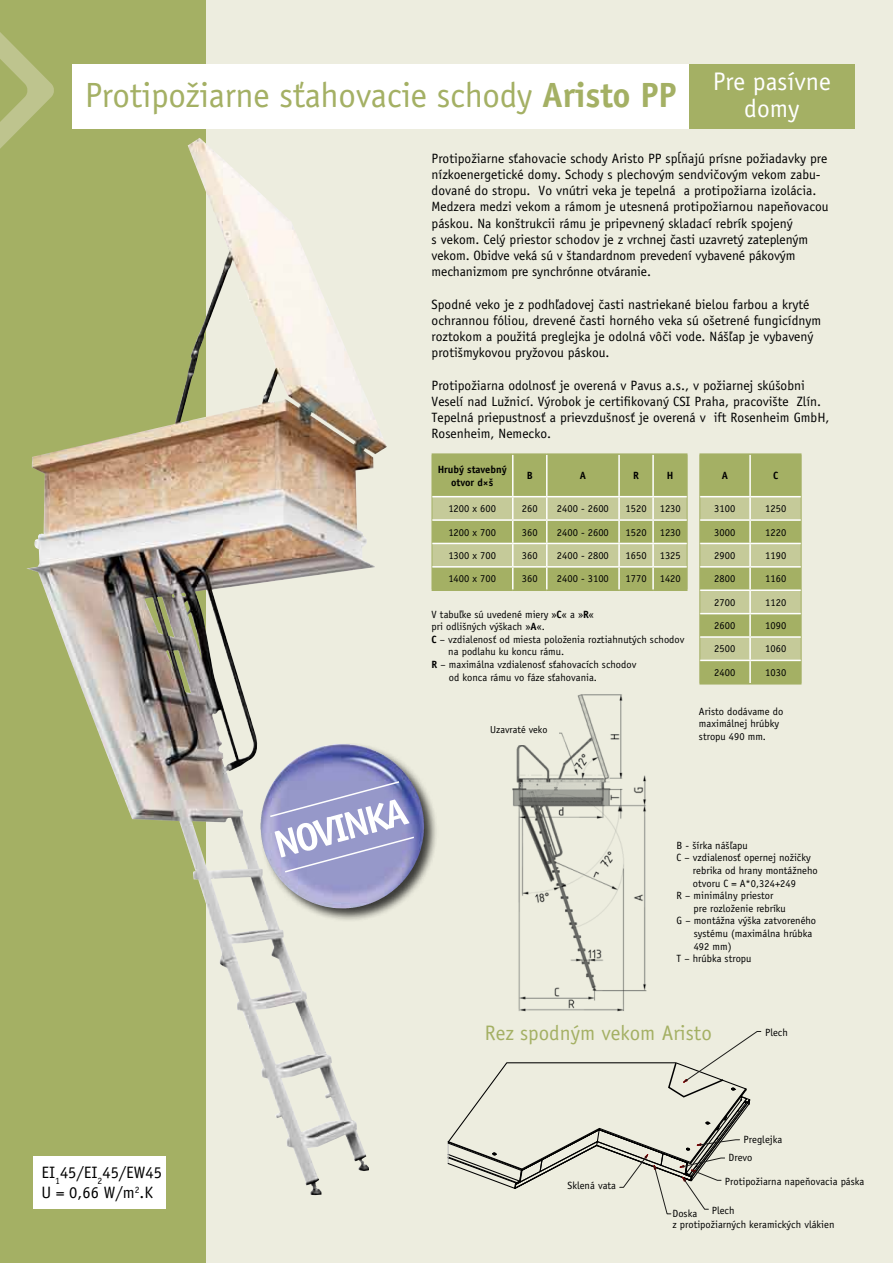
<style>
.page{position:relative;width:893px;height:1263px;background:#fff}
.page>*{position:absolute;margin:0;border:0;box-sizing:border-box;transform-origin:0 0}
.t1{font:35.1px "ITC Officina Sans CE";letter-spacing:-.01em;color:#a4b064}
.t2{font:25.5px/27px "ITC Officina Sans CE";color:#fff;text-align:center}
.t3{font:21px "ITC Officina Sans CE";color:#a4b064}
.t4{font:16.5px/19.8px "ITC Officina Sans CE";color:#000}
.t5{font:13.5px/16.2px "ITC Officina Sans CE";color:#000}
.t6{font:10.5px/12.6px "ITC Officina Sans CE";color:#000}
.t7{font:700 10.5px/12.6px "ITC Officina Sans CE";color:#000;text-align:center}
.t8{font:10.2px "ITC Officina Sans CE";color:#000}
.s1{font-weight:700}
</style>
<div class="page">
<div style="left:0;top:0;width:206px;height:1263px;background:#a4b064"></div>
<div style="left:206px;top:0;width:687px;height:1263px;background:#ededdf"></div>
<img style="left:27px;top:138px;width:360px;height:1058px">
<div style="left:72px;top:64px;width:617px;height:64px;background:#fff"></div>
<svg style="left:0;top:32px;width:55px;height:120px"></svg>
<div style="left:33px;top:1156px;width:133px;height:53px;background:#fff"></div>
<div style="left:248px;top:731px;width:191px;height:195px;background:#000;opacity:.75"></div>
<img style="left:260px;top:744px;width:78px;height:106px">
<svg style="left:268px;top:780px;width:148px;height:94px;background:#a6a7d0"></svg>
<img style="left:512px;top:694px;width:135px;height:318px">
<div style="left:479px;top:714px;width:80px;height:31px;background:#ededdf"></div>
<hr style="left:432px;top:453px;width:81px;height:2px;background:#a4b064">
<hr style="left:513px;top:453px;width:34px;height:2px;background:#a4b064">
<hr style="left:547px;top:453px;width:72px;height:2px;background:#a4b064">
<hr style="left:619px;top:453px;width:34px;height:2px;background:#a4b064">
<hr style="left:653px;top:453px;width:34px;height:2px;background:#a4b064">
<hr style="left:432px;top:589px;width:81px;height:2px;background:#a4b064">
<hr style="left:513px;top:589px;width:34px;height:2px;background:#a4b064">
<hr style="left:547px;top:589px;width:72px;height:2px;background:#a4b064">
<hr style="left:619px;top:589px;width:34px;height:2px;background:#a4b064">
<hr style="left:653px;top:589px;width:34px;height:2px;background:#a4b064">
<svg style="left:432px;top:454px;width:256px;height:136px;background:#b3bd7e"></svg>
<hr style="left:547px;top:566px;width:72px;height:2px;background:#fff">
<hr style="left:546px;top:568px;width:2px;height:21px;background:#fff">
<hr style="left:619px;top:566px;width:34px;height:2px;background:#fff">
<hr style="left:618px;top:568px;width:2px;height:21px;background:#fff">
<hr style="left:653px;top:566px;width:34px;height:2px;background:#fff">
<hr style="left:652px;top:568px;width:2px;height:21px;background:#fff">
<svg style="left:699px;top:454px;width:103px;height:230px;background:#b2bb7a"></svg>
<hr style="left:699px;top:453px;width:51px;height:2px;background:#a4b064">
<hr style="left:750px;top:453px;width:51px;height:2px;background:#a4b064">
<hr style="left:749px;top:455px;width:2px;height:41px;background:#fff">
<hr style="left:700px;top:496px;width:50px;height:1px;background:#fff">
<hr style="left:750px;top:496px;width:51px;height:1px;background:#fff">
<hr style="left:749px;top:497px;width:2px;height:22px;background:#fff">
<hr style="left:700px;top:519px;width:50px;height:2px;background:#fff">
<hr style="left:750px;top:519px;width:51px;height:2px;background:#fff">
<hr style="left:749px;top:521px;width:2px;height:22px;background:#fff">
<hr style="left:700px;top:543px;width:50px;height:1px;background:#fff">
<hr style="left:750px;top:543px;width:51px;height:1px;background:#fff">
<hr style="left:749px;top:544px;width:2px;height:22px;background:#fff">
<hr style="left:700px;top:566px;width:50px;height:2px;background:#fff">
<hr style="left:750px;top:566px;width:51px;height:2px;background:#fff">
<hr style="left:749px;top:568px;width:2px;height:21px;background:#fff">
<hr style="left:700px;top:589px;width:50px;height:2px;background:#fff">
<hr style="left:750px;top:589px;width:51px;height:2px;background:#fff">
<hr style="left:749px;top:591px;width:2px;height:22px;background:#fff">
<hr style="left:700px;top:613px;width:50px;height:1px;background:#fff">
<hr style="left:750px;top:613px;width:51px;height:1px;background:#fff">
<hr style="left:749px;top:614px;width:2px;height:22px;background:#fff">
<hr style="left:700px;top:636px;width:50px;height:2px;background:#fff">
<hr style="left:750px;top:636px;width:51px;height:2px;background:#fff">
<hr style="left:749px;top:638px;width:2px;height:22px;background:#fff">
<hr style="left:700px;top:660px;width:50px;height:1px;background:#fff">
<hr style="left:750px;top:660px;width:51px;height:1px;background:#fff">
<hr style="left:749px;top:661px;width:2px;height:22px;background:#fff">
<hr style="left:699px;top:683px;width:51px;height:1px;background:#a4b064">
<hr style="left:750px;top:683px;width:51px;height:1px;background:#a4b064">
<svg style="left:447px;top:1031px;width:315px;height:185px"></svg>
<div style="left:689px;top:64px;width:166px;height:64px;background:#a4b064"></div>
<h1 class="t1" style="left:85px;top:75px;width:593px">Protipožiarne sťahovacie schody <span class="s1">Aristo PP</span></h1>
<h2 class="t2" style="left:713px;top:67px;width:120px">Pre pasívne domy</h2>
<p class="t5" style="left:432px;top:150px;width:398px">Protipožiarne sťahovacie schody Aristo PP spĺňajú prísne požiadavky pre nízkoenergetické domy. Schody s plechovým sendvičovým vekom zabu&shy;dované do stropu. Vo vnútri veka je tepelná a protipožiarna izolácia.<br>Medzera medzi vekom a rámom je utesnená protipožiarnou napeňovacou páskou. Na konštrukcii rámu je pripevnený skladací rebrík spojený<br>s vekom. Celý priestor schodov je z vrchnej časti uzavretý zatepleným vekom. Obidve veká sú v štandardnom prevedení vybavené pákovým mechanizmom pre synchrónne otváranie.</p>
<p class="t5" style="left:432px;top:296px;width:391px">Spodné veko je z podhľadovej časti nastriekané bielou farbou a kryté ochrannou fóliou, drevené časti horného veka sú ošetrené fungicídnym roztokom a použitá preglejka je odolná vôči vode. Nášľap je vybavený protišmykovou pryžovou páskou.</p>
<p class="t5" style="left:432px;top:377px;width:400px">Protipožiarna odolnosť je overená v Pavus a.s., v požiarnej skúšobni Veselí nad Lužnicí. Výrobok je certifikovaný CSI Praha, pracovište Zlín.<br>Tepelná priepustnosť a prievzdušnosť je overená v ift Rosenheim GmbH, Rosenheim, Nemecko.</p>
<p class="t7" style="left:438px;top:463px;width:71px">Hrubý stavebný otvor d×š</p>
<p class="t7" style="left:527px;top:469px;width:8px">B</p>
<p class="t7" style="left:580px;top:469px;width:8px">A</p>
<p class="t7" style="left:633px;top:469px;width:7px">R</p>
<p class="t7" style="left:667px;top:469px;width:8px">H</p>
<p class="t6" style="left:448px;top:502px;width:49px">1200 x 600</p>
<p class="t6" style="left:522px;top:502px;width:17px">260</p>
<p class="t6" style="left:557px;top:502px;width:53px">2400 - 2600</p>
<p class="t6" style="left:626px;top:502px;width:22px">1520</p>
<p class="t6" style="left:660px;top:502px;width:22px">1230</p>
<p class="t6" style="left:448px;top:526px;width:49px">1200 x 700</p>
<p class="t6" style="left:522px;top:526px;width:17px">360</p>
<p class="t6" style="left:557px;top:526px;width:53px">2400 - 2600</p>
<p class="t6" style="left:626px;top:526px;width:22px">1520</p>
<p class="t6" style="left:660px;top:526px;width:22px">1230</p>
<p class="t6" style="left:448px;top:549px;width:49px">1300 x 700</p>
<p class="t6" style="left:522px;top:549px;width:17px">360</p>
<p class="t6" style="left:557px;top:549px;width:53px">2400 - 2800</p>
<p class="t6" style="left:626px;top:549px;width:22px">1650</p>
<p class="t6" style="left:660px;top:549px;width:22px">1325</p>
<p class="t6" style="left:448px;top:572px;width:49px">1400 x 700</p>
<p class="t6" style="left:522px;top:572px;width:17px">360</p>
<p class="t6" style="left:557px;top:572px;width:53px">2400 - 3100</p>
<p class="t6" style="left:626px;top:572px;width:22px">1770</p>
<p class="t6" style="left:660px;top:572px;width:22px">1420</p>
<p class="t6" style="left:432px;top:608px;width:164px">V tabuľke sú uvedené miery »<span class="s1">C</span>« a »<span class="s1">R</span>«</p>
<p class="t6" style="left:432px;top:620px;width:115px">pri odlišných výškach »<span class="s1">A</span>«.</p>
<p class="t6" style="left:432px;top:633px;width:254px"><span class="s1">C</span> – vzdialenosť od miesta položenia roztiahnutých schodov</p>
<p class="t6" style="left:448px;top:645px;width:117px">na podlahu ku koncu rámu.</p>
<p class="t6" style="left:432px;top:658px;width:206px"><span class="s1">R</span> – maximálna vzdialenosť sťahovacích schodov</p>
<p class="t6" style="left:449px;top:671px;width:150px">od konca rámu vo fáze sťahovania.</p>
<p class="t8" style="left:490px;top:723px;width:59px">U zavraté veko</p>
<p class="t7" style="left:722px;top:469px;width:8px">A</p>
<p class="t7" style="left:773px;top:469px;width:7px">C</p>
<p class="t6" style="left:714px;top:502px;width:22px">3100</p>
<p class="t6" style="left:765px;top:502px;width:22px">1250</p>
<p class="t6" style="left:714px;top:526px;width:22px">3000</p>
<p class="t6" style="left:765px;top:526px;width:22px">1220</p>
<p class="t6" style="left:714px;top:549px;width:22px">2900</p>
<p class="t6" style="left:765px;top:549px;width:22px">1190</p>
<p class="t6" style="left:714px;top:572px;width:22px">2800</p>
<p class="t6" style="left:765px;top:572px;width:22px">1160</p>
<p class="t6" style="left:714px;top:596px;width:22px">2700</p>
<p class="t6" style="left:765px;top:596px;width:22px">1120</p>
<p class="t6" style="left:714px;top:619px;width:22px">2600</p>
<p class="t6" style="left:765px;top:619px;width:22px">1090</p>
<p class="t6" style="left:714px;top:643px;width:22px">2500</p>
<p class="t6" style="left:765px;top:643px;width:22px">1060</p>
<p class="t6" style="left:714px;top:666px;width:22px">2400</p>
<p class="t6" style="left:765px;top:666px;width:22px">1030</p>
<p class="t6" style="left:699px;top:705px;width:86px">Aristo dodávame do maximálnej hrúbky stropu 490 mm.</p>
<p class="t6" style="left:677px;top:839px;width:73px">B - šírka nášľapu</p>
<p class="t6" style="left:677px;top:852px;width:136px">C – vzdialenosť opernej nožičky</p>
<p class="t6" style="left:693px;top:864px;width:126px">rebrika od hrany montážneho</p>
<p class="t6" style="left:693px;top:877px;width:105px">otvoru C = A*0,324+249</p>
<p class="t6" style="left:677px;top:889px;width:98px">R – minimálny priestor</p>
<p class="t6" style="left:693px;top:902px;width:94px">pre rozloženie rebríku</p>
<p class="t6" style="left:677px;top:915px;width:141px">G – montážna výška zatvoreného</p>
<p class="t6" style="left:694px;top:927px;width:120px">systému (maximálna hrúbka</p>
<p class="t6" style="left:694px;top:940px;width:39px">492 mm)</p>
<p class="t6" style="left:677px;top:952px;width:76px">T – hrúbka stropu</p>
<h3 class="t3" style="left:485px;top:1021px;width:229px">Rez spodným vekom Aristo</h3>
<p class="t6" style="left:765px;top:1026px;width:24px">Plech</p>
<p class="t4" style="left:41px;top:1163px;width:122px">EI<sub>1</sub>45/EI<sub>2</sub>45/EW45<br>U = 0,66 W/m<sup>2</sup>.K</p>
<p class="t6" style="left:728px;top:1130px;width:55px;line-height:18.5px;text-indent:15px">Preglejka<br>Drevo</p>
<p class="t6" style="left:568px;top:1179px;width:50px">Sklená vata</p>
<p class="t6" style="left:725px;top:1175px;width:141px">Protipožiarna napeňovacia páska</p>
<p class="t6" style="left:712px;top:1204px;width:24px">Plech</p>
<p class="t6" style="left:672px;top:1209px;width:163px;line-height:10.5px">Doska<br>z protipožiarných keramických vlákien</p>
</div>
